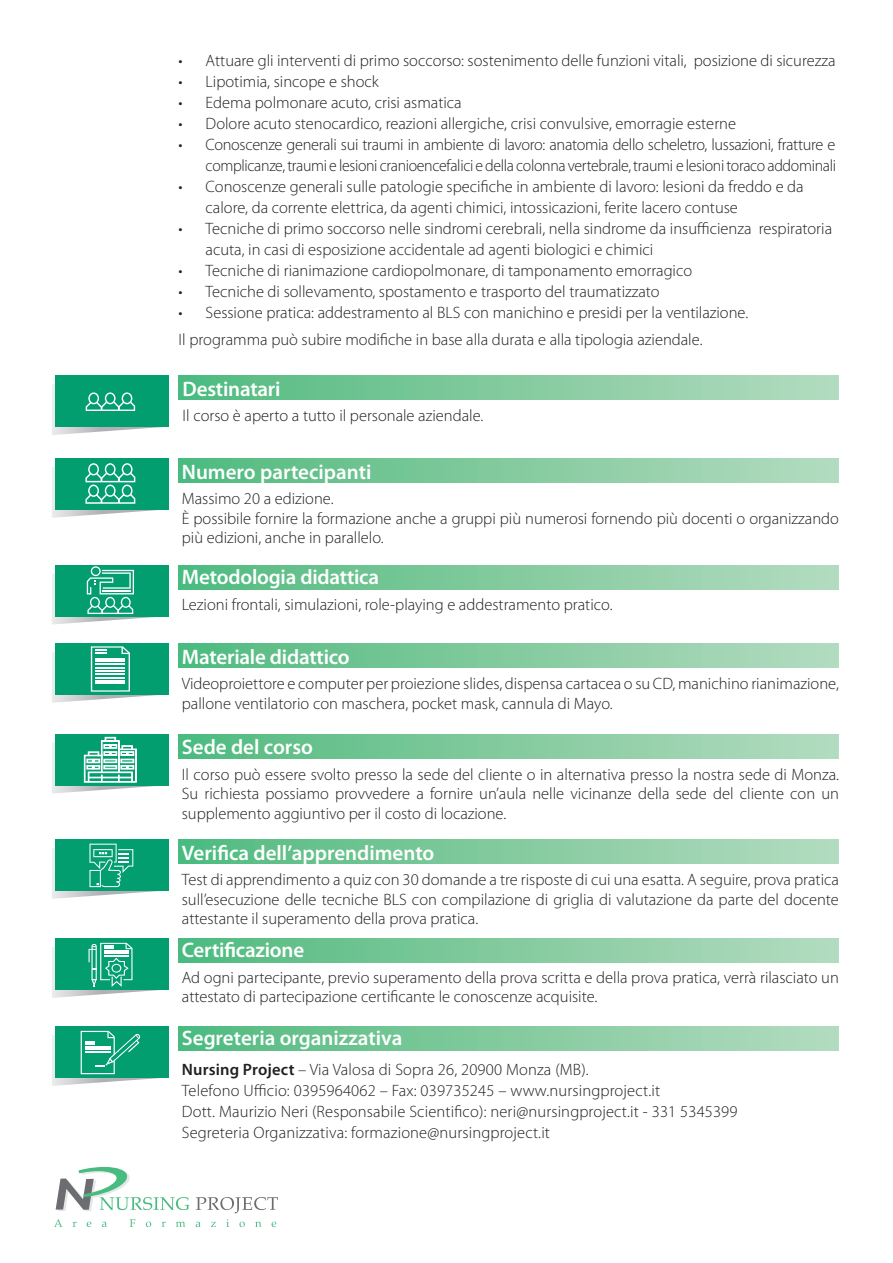
<style>
.page{position:relative;width:893px;height:1263px;background:#fff}
.page>*{position:absolute;margin:0;border:0;box-sizing:border-box;transform-origin:0 0}
.t1{font:600 21px "Myriad Pro";letter-spacing:-.005em;color:#fff}
.t2{font:300 16.5px/19.5px "Myriad Pro";color:#231f20}
.t3{font:300 16.5px/21px "Myriad Pro";letter-spacing:-.02em;color:#231f20;text-align:right}
.s1{font-weight:600}
</style>
<div class="page">
<div style="left:179px;top:938px;width:660px;height:25px;background:linear-gradient(to right,#50bb7f,#b5dbbf)"></div>
<div style="left:179px;top:839px;width:660px;height:25px;background:linear-gradient(to right,#50bb7f,#b5dbbf)"></div>
<div style="left:179px;top:734px;width:660px;height:24px;background:linear-gradient(to right,#50bb7f,#b5dbbf)"></div>
<div style="left:179px;top:643px;width:660px;height:25px;background:linear-gradient(to right,#50bb7f,#b5dbbf)"></div>
<div style="left:179px;top:565px;width:660px;height:24px;background:linear-gradient(to right,#50bb7f,#b5dbbf)"></div>
<div style="left:179px;top:458px;width:660px;height:25px;background:linear-gradient(to right,#50bb7f,#b5dbbf)"></div>
<div style="left:179px;top:376px;width:660px;height:24px;background:linear-gradient(to right,#50bb7f,#b5dbbf)"></div>
<div style="left:179px;top:1026px;width:660px;height:25px;background:linear-gradient(to right,#50bb7f,#b5dbbf)"></div>
<svg style="left:52px;top:376px;width:117px;height:59px"></svg>
<svg style="left:52px;top:458px;width:117px;height:60px"></svg>
<svg style="left:52px;top:565px;width:117px;height:59px"></svg>
<svg style="left:52px;top:643px;width:117px;height:60px"></svg>
<hr style="left:96px;top:682px;width:29px;height:2px;background:#fff">
<svg style="left:52px;top:839px;width:117px;height:60px"></svg>
<svg style="left:52px;top:938px;width:117px;height:60px"></svg>
<svg style="left:52px;top:1026px;width:117px;height:60px"></svg>
<svg style="left:54px;top:1219px;width:8px;height:8px"></svg>
<svg style="left:73px;top:1222px;width:4px;height:5px"></svg>
<svg style="left:87px;top:1222px;width:4px;height:5px"></svg>
<svg style="left:102px;top:1222px;width:5px;height:5px"></svg>
<svg style="left:130px;top:1219px;width:5px;height:8px"></svg>
<svg style="left:146px;top:1222px;width:5px;height:5px"></svg>
<svg style="left:162px;top:1222px;width:4px;height:5px"></svg>
<svg style="left:176px;top:1222px;width:9px;height:5px"></svg>
<svg style="left:196px;top:1222px;width:5px;height:5px"></svg>
<svg style="left:211px;top:1222px;width:5px;height:5px"></svg>
<svg style="left:226px;top:1219px;width:3px;height:8px"></svg>
<svg style="left:239px;top:1222px;width:6px;height:5px"></svg>
<svg style="left:255px;top:1222px;width:6px;height:5px"></svg>
<svg style="left:272px;top:1222px;width:4px;height:5px"></svg>
<svg style="left:196px;top:1197px;width:82px;height:16px"></svg>
<svg style="left:56px;top:1167px;width:133px;height:44px"></svg>
<svg style="left:52px;top:734px;width:117px;height:59px"></svg>
<p class="t2" style="left:179px;top:51px;width:658px">• Attuare gli interventi di primo soccorso: sostenimento delle funzioni vitali, posizione di sicurezza</p>
<p class="t2" style="left:179px;top:72px;width:202px">• Lipotimia, sincope e shock</p>
<p class="t2" style="left:179px;top:93px;width:285px">• Edema polmonare acuto, crisi asmatica</p>
<p class="t2" style="left:179px;top:114px;width:559px">• Dolore acuto stenocardico, reazioni allergiche, crisi convulsive, emorragie esterne</p>
<p class="t3" style="left:179px;top:135px;width:659px">• Conoscenze generali sui traumi in ambiente di lavoro: anatomia dello scheletro, lussazioni, fratture e complicanze, traumi e lesioni cranioencefalici e della colonna vertebrale, traumi e lesioni toraco addominali</p>
<p class="t2" style="left:206px;top:177px;width:600px;line-height:21px;text-indent:-27px">• Conoscenze generali sulle patologie specifiche in ambiente di lavoro: lesioni da freddo e da calore, da corrente elettrica, da agenti chimici, intossicazioni, ferite lacero contuse</p>
<p class="t2" style="left:206px;top:219px;width:628px;line-height:21px;text-indent:-27px">• Tecniche di primo soccorso nelle sindromi cerebrali, nella sindrome da insufficienza respiratoria acuta, in casi di esposizione accidentale ad agenti biologici e chimici</p>
<p class="t2" style="left:179px;top:261px;width:515px">• Tecniche di rianimazione cardiopolmonare, di tamponamento emorragico</p>
<p class="t2" style="left:179px;top:282px;width:483px">• Tecniche di sollevamento, spostamento e trasporto del traumatizzato</p>
<p class="t2" style="left:179px;top:303px;width:571px">• Sessione pratica: addestramento al BLS con manichino e presidi per la ventilazione.</p>
<p class="t2" style="left:179px;top:330px;width:525px">Il programma può subire modifiche in base alla durata e alla tipologia aziendale.</p>
<p class="t1" style="left:183px;top:375px;width:100px">Destinatari</p>
<p class="t2" style="left:183px;top:406px;width:302px">Il corso è aperto a tutto il personale aziendale.</p>
<p class="t1" style="left:182px;top:458px;width:191px">Numero partecipanti</p>
<p class="t2" style="left:182px;top:489px;width:153px">Massimo 20 a edizione.</p>
<p class="t2" style="left:182px;top:509px;width:659px">È possibile fornire la formazione anche a gruppi più numerosi fornendo più docenti o organizzando più edizioni, anche in parallelo.</p>
<p class="t1" style="left:182px;top:564px;width:199px">Metodologia didattica</p>
<p class="t2" style="left:182px;top:595px;width:432px">Lezioni frontali, simulazioni, role-playing e addestramento pratico.</p>
<p class="t1" style="left:182px;top:643px;width:169px">Materiale didattico</p>
<p class="t2" style="left:182px;top:674px;width:659px">Videoproiettore e computer per proiezione slides, dispensa cartacea o su CD, manichino rianimazione, pallone ventilatorio con maschera, pocket mask, cannula di Mayo.</p>
<p class="t1" style="left:182px;top:734px;width:133px">Sede del corso</p>
<p class="t2" style="left:182px;top:765px;width:659px;text-align:justify">Il corso può essere svolto presso la sede del cliente o in alternativa presso la nostra sede di Monza.<br>Su richiesta possiamo provvedere a fornire un’aula nelle vicinanze della sede del cliente con un supplemento aggiuntivo per il costo di locazione.</p>
<p class="t1" style="left:182px;top:839px;width:254px">Verifica dell’apprendimento</p>
<p class="t2" style="left:182px;top:870px;width:659px;text-align:justify">Test di apprendimento a quiz con 30 domande a tre risposte di cui una esatta. A seguire, prova pratica sull’esecuzione delle tecniche BLS con compilazione di griglia di valutazione da parte del docente attestante il superamento della prova pratica.</p>
<p class="t1" style="left:182px;top:937px;width:124px">Certificazione</p>
<p class="t2" style="left:182px;top:968px;width:659px">Ad ogni partecipante, previo superamento della prova scritta e della prova pratica, verrà rilasciato un attestato di partecipazione certificante le conoscenze acquisite.</p>
<p class="t1" style="left:182px;top:1024px;width:222px">Segreteria organizzativa</p>
<p class="t2" style="left:182px;top:1060px;width:408px"><span class="s1">Nursing Project</span> – Via Valosa di Sopra 26, 20900 Monza (MB).</p>
<p class="t2" style="left:182px;top:1081px;width:480px">Telefono Ufficio: 0395964062 – Fax: 039735245 – www.nursingproject.it</p>
<p class="t2" style="left:182px;top:1102px;width:557px">Dott. Maurizio Neri (Responsabile Scientifico): neri@nursingproject.it - 331 5345399</p>
<p class="t2" style="left:182px;top:1123px;width:370px">Segreteria Organizzativa: formazione@nursingproject.it</p>
</div>
